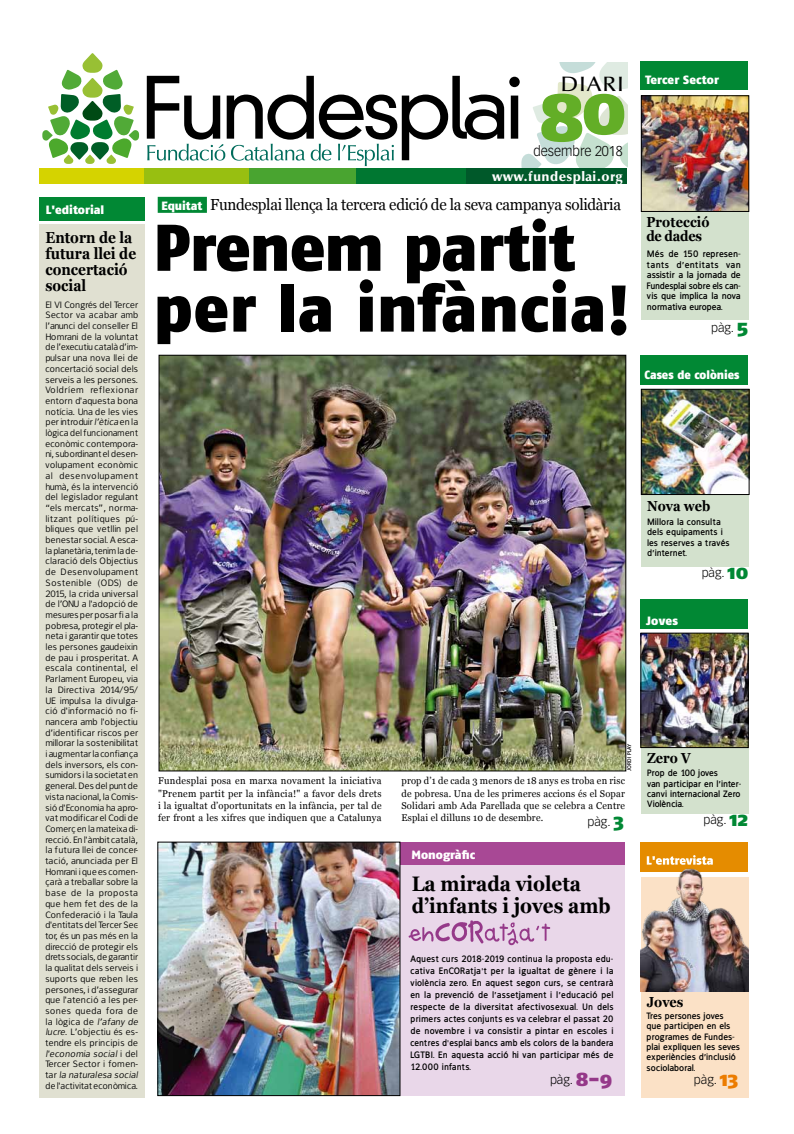
<style>
.page{position:relative;width:794px;height:1134px;background:#fff}
.page>*{position:absolute;margin:0;border:0;box-sizing:border-box;transform-origin:0 0}
.t1{font:900 71.2px "Fago No";color:#63ae27;scale:1.04 1}
.t2{font:900 65.8px/60.8px "Fago No";color:#000}
.t3{font:700 21px/22px "Georgia";color:#000;scale:.9 1}
.t4{font:500 20.9px "Optima";letter-spacing:.03em;color:#000;scale:1.07 1}
.t5{font:16px "Georgia";letter-spacing:-.02em;color:#000;scale:.95 1}
.t6{font:700 16px/16px "Georgia";color:#000;scale:.86 1}
.t7{font:700 14.5px/14px "Georgia";color:#000;scale:.88 1}
.t8{font:300 14px "Vectora LH";color:#000;scale:.95 1}
.t9{font:900 13.6px "Optima";letter-spacing:.03em;color:#fff}
.t10{font:900 12px "Fago No";color:#fff}
.t11{font:300 12px "Vectora LH";color:#000;scale:1.04 1}
.t12{font:900 12px "Fago No";color:#fff;scale:.96 1}
.t13{font:9.8px/12.3px "Georgia";letter-spacing:.02em;color:#000;text-align:justify}
.t14{font:9.8px/12.3px "Georgia";letter-spacing:.02em;color:#000;text-align:justify;scale:.96 1}
.t15{font:700 9.4px/12px "Fran Klein";color:#000;text-align:justify}
.t16{font:9.3px/10.7px "Fran Klein";letter-spacing:.02em;color:#000}
.t17{font:700 9.3px/10.4px "Fran Klein";letter-spacing:-.01em;color:#000}
.t18{font:700 5.5px "Fran Klein";color:#000}
.s1{font-style:italic}
.s2{font-family:"Fago No";font-weight:900;font-size:12px;color:#fff}
.s3{font-family:"Fago No";font-weight:900;font-size:12px;color:#018834}
.s4{font-family:"Fago No";font-weight:900;font-size:20px;color:#018834}
.s5{font-family:"Fago No";font-weight:900;font-size:20px;color:#953989}
.s6{font-family:"Fago No";font-weight:900;font-size:20px;color:#ec7c00}
</style>
<div class="page">
<div style="left:39px;top:224px;width:106px;height:873px;background:#e0e0d1"></div>
<div style="left:641px;top:639px;width:107px;height:175px;background:#d3e1cd"></div>
<div style="left:641px;top:97px;width:107px;height:223px;background:#d3e1cd"></div>
<div style="left:39px;top:197px;width:106px;height:24px;background:#018834"></div>
<div style="left:640px;top:62px;width:107px;height:28px;background:#018834"></div>
<div style="left:641px;top:599px;width:107px;height:30px;background:#018834"></div>
<div style="left:641px;top:842px;width:107px;height:30px;background:#e58c00"></div>
<svg style="left:647px;top:855px;width:66px;height:10px"></svg>
<div style="left:641px;top:877px;width:107px;height:220px;background:#fbe1c6"></div>
<img style="left:643px;top:635px;width:103px;height:111px">
<div style="left:641px;top:633px;width:107px;height:115px;border:1px solid #000"></div>
<div style="left:40px;top:169px;width:105px;height:15px;background:#d5d300"></div>
<div style="left:356px;top:169px;width:111px;height:15px;background:#007731"></div>
<div style="left:144px;top:169px;width:106px;height:15px;background:#98bf11"></div>
<div style="left:467px;top:169px;width:160px;height:15px;background:#00592a"></div>
<div style="left:250px;top:169px;width:106px;height:15px;background:#49a430"></div>
<svg style="left:42px;top:53px;width:97px;height:111px"></svg>
<svg style="left:147px;top:62px;width:480px;height:108px"></svg>
<div style="left:641px;top:457px;width:107px;height:109px;background:#d3e1cd"></div>
<div style="left:641px;top:355px;width:107px;height:29px;background:#018834"></div>
<img style="left:643px;top:391px;width:104px;height:102px">
<div style="left:641px;top:389px;width:108px;height:106px;border:1px solid #000"></div>
<img style="left:643px;top:98px;width:104px;height:111px">
<div style="left:641px;top:96px;width:108px;height:115px;border:1px solid #000"></div>
<div style="left:158px;top:842px;width:466px;height:254px;background:#e9d7e9"></div>
<div style="left:158px;top:842px;width:466px;height:22px;background:#a84895"></div>
<img style="left:160px;top:844px;width:238px;height:250px">
<div style="left:158px;top:842px;width:242px;height:254px;border:1px solid #000"></div>
<div style="left:158px;top:197px;width:49px;height:16px;background:#018834"></div>
<img style="left:161px;top:357px;width:463px;height:412px">
<img style="left:408px;top:920px;width:143px;height:26px">
<img style="left:640px;top:868px;width:109px;height:123px">
<p class="t10" style="left:46px;top:203px;width:60px">L'editorial</p>
<h3 class="t6" style="left:45px;top:229px;width:107px">Entorn de la futura llei de concertació social</h3>
<p class="t16" style="left:45px;top:299px;width:96px">El VI Congrés del Tercer<br>Sector va acabar amb l’anunci del conseller El<br>Homrani de la voluntat de l’executiu català d’im&shy;pulsar una nova llei de concertació social dels serveis a les persones.<br>Voldríem reflexionar entorn d'aquesta bona notícia. Una de les vies per introduir <span class="s1">l’ètica</span> en la lògica del funcionament econòmic contempora&shy;ni, subordinant el desen&shy;volupament econòmic al desenvolupament humà, és la intervenció del legislador regulant “els mercats”, norma&shy;litzant polítiques pú&shy;bliques que vetllin pel benestar social. A esca&shy;la planetària, tenim la de&shy;claració dels Objectius de Desenvolupament<br>Sostenible (ODS) de<br>2015, la crida universal de l’ONU a l'adopció de mesures per posar fi a la pobresa, protegir el pla&shy;neta i garantir que totes les persones gaudeixin de pau i prosperitat. A escala continental, el<br>Parlament Europeu, via la Directiva 2014/95/<br>UE impulsa la divulga&shy;ció d'informació no fi&shy;nancera amb l'objectiu d’identificar riscos per millorar la sostenibilitat i augmentar la confiança dels inversors, els con&shy;sumidors i la societat en general. Des del punt de vista nacional, la Comis&shy;sió d'Economia ha apro&shy;vat modificar el Codi de<br>Comerç en la mateixa di&shy;recció. En l'àmbit català, la futura llei de concer&shy;tació, anunciada per El<br>Homrani i que es comen&shy;çarà a treballar sobre la base de la proposta que hem fet des de la<br>Confederació i la Taula d'entitats del Tercer Sec&shy;tor, és un pas més en la direcció de protegir els drets socials, de garantir la qualitat dels serveis i suports que reben les persones, i d’assegurar que l'atenció a les per&shy;sones queda fora de la lògica de <span class="s1">l’afany de lucre</span>. L’objectiu és es&shy;tendre els principis de <span class="s1">l'economia social</span> i d e l<br>Tercer Sector i fomen&shy;t a r l<span class="s1">a naturalesa social </span>de l'activitat econòmica.</p>
<h3 class="t4" style="left:561px;top:72px;width:61px">Diari</h3>
<h1 class="t1" style="left:539px;top:70px;width:86px">80</h1>
<h3 class="t8" style="left:533px;top:143px;width:95px">desembre 2018</h3>
<h3 class="t9" style="left:492px;top:168px;width:132px">www.fundesplai.org</h3>
<h3 class="t5" style="left:161px;top:193px;width:485px"><span class="s2">Equitat</span><span class="s3">.</span> Fundesplai llença la tercera edició de la seva campanya solidària</h3>
<h2 class="t2" style="left:154px;top:216px;width:478px">Prenem partit per la infància!</h2>
<p class="t10" style="left:645px;top:73px;width:76px">Tercer Sector</p>
<h3 class="t7" style="left:646px;top:214px;width:73px">Protecció de dades</h3>
<p class="t15" style="left:647px;top:248px;width:95px;line-height:10.6px">Més de 150 represen&shy;tants d’entitats van assistir a la jornada de Fundesplai sobre els can&shy;vis que implica la nova normativa europea.</p>
<p class="t11" style="left:711px;top:321px;width:37px">pàg. <span class="s4">5</span></p>
<p class="t12" style="left:644px;top:367px;width:100px">Cases de colònies</p>
<h3 class="t7" style="left:647px;top:499px;width:74px">Nova web</h3>
<p class="t17" style="left:647px;top:517px;width:84px">Millora la consulta dels equipaments i les reserves a través d’internet.</p>
<p class="t10" style="left:646px;top:613px;width:33px">Joves</p>
<p class="t11" style="left:701px;top:565px;width:46px">pàg. <span class="s4">10</span></p>
<p class="t18" style="left:626px;top:771px;width:29px;rotate:-90deg">jordi play</p>
<p class="t13" style="left:158px;top:774px;width:225px">Fundesplai posa en marxa novament la iniciativa "Prenem partit per la infància!" a favor dels drets i la igualtat d’oportunitats en la infància, per tal de fer front a les xifres que indiquen que a Catalunya</p>
<p class="t14" style="left:401px;top:774px;width:234px">prop d’1 de cada 3 menors de 18 anys es troba en risc de pobresa. Una de les primeres accions és el Sopar Solidari amb Ada Parellada que se celebra a Centre Esplai el dilluns 10 de desembre.</p>
<p class="t11" style="left:587px;top:815px;width:36px">pàg. <span class="s4">3</span></p>
<p class="t10" style="left:412px;top:848px;width:65px">Monogràfic</p>
<h3 class="t3" style="left:412px;top:872px;width:222px">La mirada violeta d’infants i joves amb</h3>
<p class="t15" style="left:410px;top:953px;width:205px">Aquest curs 2018-2019 continua la proposta edu&shy;cativa EnCORatja't per la igualtat de gènere i la violència zero. En aquest segon curs, se centrarà en la prevenció de l’assetjament i l’educació pel respecte de la diversitat afectivosexual. Un dels primers actes conjunts es va celebrar el passat 20 de novembre i va consistir a pintar en escoles i centres d'esplai bancs amb els colors de la bandera LGTBI. En aquesta acció hi van participar més de 12.000 infants.</p>
<p class="t11" style="left:550px;top:1072px;width:61px">pàg. <span class="s5">8-9</span></p>
<h3 class="t7" style="left:647px;top:750px;width:51px">Zero V</h3>
<p class="t17" style="left:647px;top:768px;width:96px">Prop de 100 joves<br>van participar en l’inter&shy;canvi internacional Zero<br>Violència.</p>
<p class="t11" style="left:703px;top:813px;width:44px">pàg. <span class="s4">12</span></p>
<h3 class="t7" style="left:646px;top:994px;width:43px">Joves</h3>
<p class="t17" style="left:646px;top:1010px;width:95px">Tres persones joves que participen en els programes de Fundes&shy;plai expliquen les seves experiències d’inclusió sociolaboral.</p>
<p class="t11" style="left:694px;top:1073px;width:44px">pàg. <span class="s6">13</span></p>
</div>
